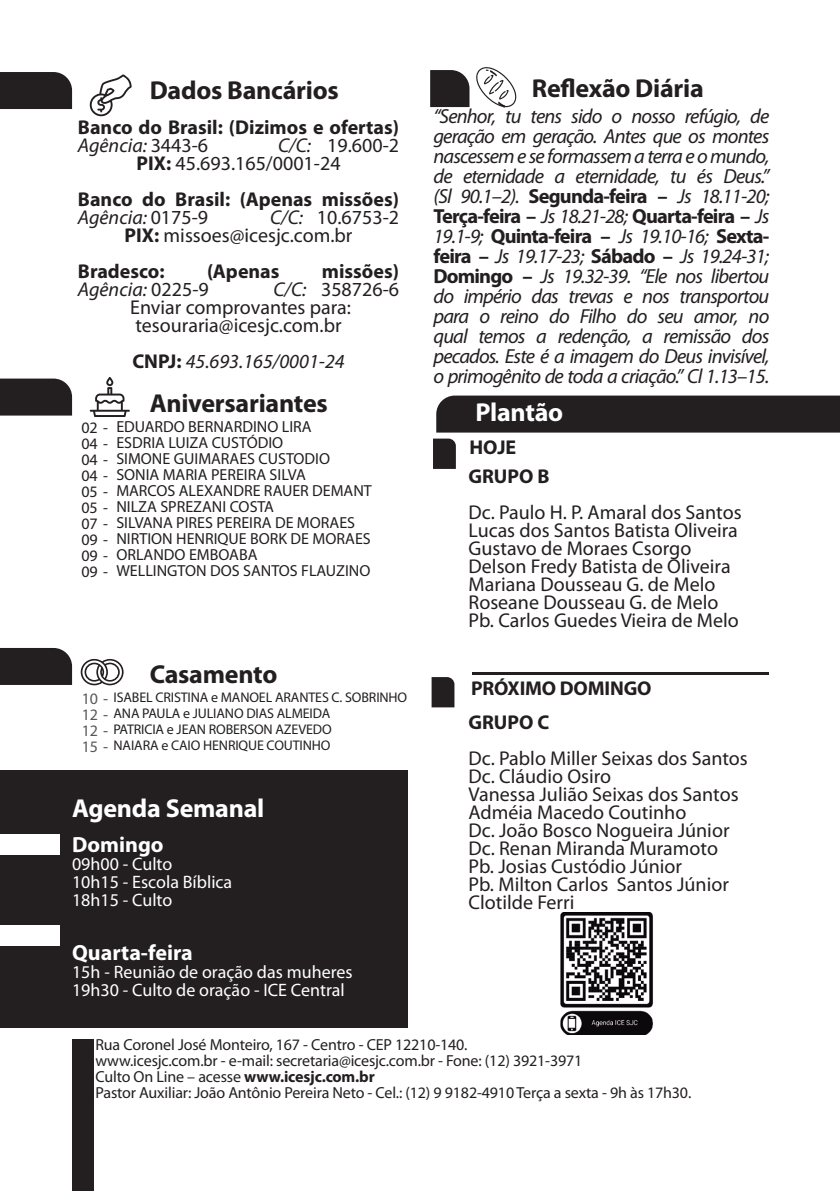
<style>
.page{position:relative;width:840px;height:1191px;background:#fff}
.page>*{position:absolute;margin:0;border:0;box-sizing:border-box;transform-origin:0 0}
.t1{font:700 26px "Myriad Pro";letter-spacing:-.01em;color:#231f20}
.t2{font:700 26px "Myriad Pro";letter-spacing:-.01em;color:#fff}
.t3{font:700 22px "Myriad Pro";color:#fff}
.t4{font:italic 20.4px/20px "Myriad Pro";letter-spacing:-.04em;color:#231f20;text-align:justify}
.t5{font:20px/18px "Myriad Pro";color:#231f20}
.t6{font:700 20px/18px "Myriad Pro";color:#231f20}
.t7{font:italic 20px "Myriad Pro";color:#231f20}
.t8{font:18px/18px "Myriad Pro";color:#fff}
.t9{font:16px/16px "Myriad Pro";color:#231f20}
.t10{font:16px/16px "Myriad Pro";letter-spacing:-.01em;color:#57585a;text-align:justify}
.t11{font:14px/16px "Myriad Pro";letter-spacing:-.01em;color:#231f20}
.s1{font-weight:400;font-style:italic}
.s2{font-weight:400}
.s3{font-style:italic}
.s4{font-weight:700}
.s5{font-style:normal}
.s6{font-weight:700;font-style:normal}
</style>
<div class="page">
<div style="left:436px;top:395px;width:403px;height:37px;background:#231f20"></div>
<div style="left:0;top:770px;width:408px;height:258px;background:#231f20"></div>
<div style="left:0;top:72px;width:72px;height:37px;background:#231f20"></div>
<div style="left:0;top:378px;width:72px;height:37px;background:#231f20"></div>
<svg style="left:90px;top:377px;width:40px;height:40px"></svg>
<hr style="left:472px;top:672px;width:296px;height:2px;background:#231f20">
<svg style="left:81px;top:659px;width:42px;height:26px"></svg>
<div style="left:0;top:834px;width:60px;height:20px;background:#fff"></div>
<div style="left:0;top:925px;width:60px;height:20px;background:#fff"></div>
<svg style="left:433px;top:438px;width:22px;height:31px"></svg>
<svg style="left:431px;top:677px;width:23px;height:30px"></svg>
<div style="left:72px;top:1038px;width:22px;height:153px;background:#231f20"></div>
<svg style="left:476px;top:67px;width:40px;height:41px"></svg>
<svg style="left:430px;top:70px;width:39px;height:37px"></svg>
<svg style="left:90px;top:74px;width:41px;height:42px"></svg>
<div style="left:0;top:648px;width:72px;height:37px;background:#231f20"></div>
<img style="left:560px;top:912px;width:93px;height:123px">
<h1 class="t1" style="left:150px;top:73px;width:190px">Dados Bancários</h1>
<p class="t6" style="left:78px;top:118px;width:322px">Banco do Brasil: (Dizimos e ofertas)<br><span class="s1">Agência:</span> <span class="s2">3443-6</span></p>
<p class="t5" style="left:136px;top:136px;width:264px;text-indent:142px"><span class="s3">C/C:</span> 19.600-2<br><span class="s4">PIX:</span> 45.693.165/0001-24</p>
<p class="t6" style="left:78px;top:190px;width:322px">Banco do Brasil: (Apenas missões)<br><span class="s1">Agência:</span> <span class="s2">0175-9</span></p>
<p class="t5" style="left:124px;top:208px;width:276px;text-indent:145px"><span class="s3">C/C:</span> 10.6753-2<br><span class="s4">PIX:</span> missoes@icesjc.com.br</p>
<p class="t6" style="left:78px;top:262px;width:88px">Bradesco:</p>
<p class="t6" style="left:207px;top:262px;width:74px">(Apenas</p>
<p class="t6" style="left:322px;top:262px;width:79px">missões)</p>
<p class="t7" style="left:78px;top:277px;width:132px">Agência: <span class="s5">0225-9</span></p>
<p class="t5" style="left:130px;top:280px;width:270px;text-indent:143px"><span class="s3">C/C:</span> 358726-6<br>Enviar comprovantes para: tesouraria@icesjc.com.br</p>
<p class="t7" style="left:132px;top:349px;width:214px"><span class="s6">CNPJ:</span> 45.693.165/0001-24</p>
<p class="t9" style="left:81px;top:419px;width:28px;text-align:justify">02 - 04 - 04 - 04 - 05 - 05 - 07 - 09 - 09 - 09 -</p>
<h1 class="t1" style="left:150px;top:386px;width:179px">Aniversariantes</h1>
<p class="t9" style="left:116px;top:418px;width:257px">EDUARDO BERNARDINO LIRA<br>ESDRIA LUIZA CUSTÓDIO<br>SIMONE GUIMARAES CUSTODIO<br>SONIA MARIA PEREIRA SILVA<br>MARCOS ALEXANDRE RAUER DEMANT<br>NILZA SPREZANI COSTA<br>SILVANA PIRES PEREIRA DE MORAES<br>NIRTION HENRIQUE BORK DE MORAES<br>ORLANDO EMBOABA<br>WELLINGTON DOS SANTOS FLAUZINO</p>
<h1 class="t1" style="left:150px;top:657px;width:129px">Casamento</h1>
<p class="t10" style="left:82px;top:690px;width:18px">10<br>12<br>12<br>15</p>
<p class="t11" style="left:113px;top:689px;width:295px">ISABEL CRISTINA e MANOEL ARANTES C. SOBRINHO ANA PAULA e JULIANO DIAS ALMEIDA<br>PATRICIA e JEAN ROBERSON AZEVEDO<br>NAIARA e CAIO HENRIQUE COUTINHO</p>
<h1 class="t2" style="left:72px;top:791px;width:194px">Agenda Semanal</h1>
<p class="t3" style="left:72px;top:830px;width:93px">Domingo</p>
<p class="t8" style="left:72px;top:854px;width:162px">09h00 - Culto<br>10h15 - Escola Bíblica<br>18h15 - Culto</p>
<p class="t3" style="left:72px;top:938px;width:122px">Quarta-feira</p>
<p class="t8" style="left:72px;top:962px;width:282px">15h - Reunião de oração das muheres<br>19h30 - Culto de oração - ICE Central</p>
<h1 class="t1" style="left:531px;top:72px;width:173px">Reflexão Diária</h1>
<p class="t4" style="left:433px;top:106px;width:337px">“Senhor, tu tens sido o nosso refúgio, de geração em geração. Antes que os montes nascessem e se formassem a terra e o mundo, de eternidade a eternidade, tu és Deus.” (Sl 90.1–2). <span class="s6">Segunda-feira –</span> Js 18.11-20; <span class="s6">Terça-feira –</span> Js 18.21-28; <span class="s6">Quarta-feira –</span> Js 19.1-9; <span class="s6">Quinta-feira –</span> Js 19.10-16; <span class="s6">Sexta&shy;feira –</span> Js 19.17-23; <span class="s6">Sábado –</span> Js 19.24-31; <span class="s6">Domingo –</span> Js 19.32-39. “Ele nos libertou do império das trevas e nos transportou para o reino do Filho do seu amor, no qual temos a redenção, a remissão dos pecados. Este é a imagem do Deus invisível, o primogênito de toda a criação.” Cl 1.13–15.</p>
<h1 class="t2" style="left:475px;top:395px;width:89px">Plantão</h1>
<p class="t6" style="left:469px;top:437px;width:48px">HOJE</p>
<p class="t6" style="left:468px;top:467px;width:83px">GRUPO B</p>
<p class="t5" style="left:468px;top:503px;width:274px">Dc. Paulo H. P. Amaral dos Santos<br>Lucas dos Santos Batista Oliveira<br>Gustavo de Moraes Csorgo<br>Delson Fredy Batista de Oliveira<br>Mariana Dousseau G. de Melo<br>Roseane Dousseau G. de Melo<br>Pb. Carlos Guedes Vieira de Melo</p>
<p class="t6" style="left:471px;top:679px;width:182px">PRÓXIMO DOMINGO</p>
<p class="t6" style="left:468px;top:712px;width:82px">GRUPO C</p>
<p class="t5" style="left:468px;top:748px;width:280px">Dc. Pablo Miller Seixas dos Santos<br>Dc. Cláudio Osiro<br>Vanessa Julião Seixas dos Santos<br>Adméia Macedo Coutinho<br>Dc. João Bosco Nogueira Júnior<br>Dc. Renan Miranda Muramoto<br>Pb. Josias Custódio Júnior<br>Pb. Milton Carlos Santos Júnior<br>Clotilde Ferri</p>
<p class="t9" style="left:95px;top:1036px;width:597px">Rua Coronel José Monteiro, 167 - Centro - CEP 12210-140.<br>www.icesjc.com.br - e-mail: secretaria@icesjc.com.br - Fone: (12) 3921-3971<br>Culto On Line – acesse <span class="s4">www.icesjc.com.br<br></span>Pastor Auxiliar: João Antônio Pereira Neto - Cel.: (12) 9 9182-4910 Terça a sexta - 9h às 17h30.</p>
</div>
